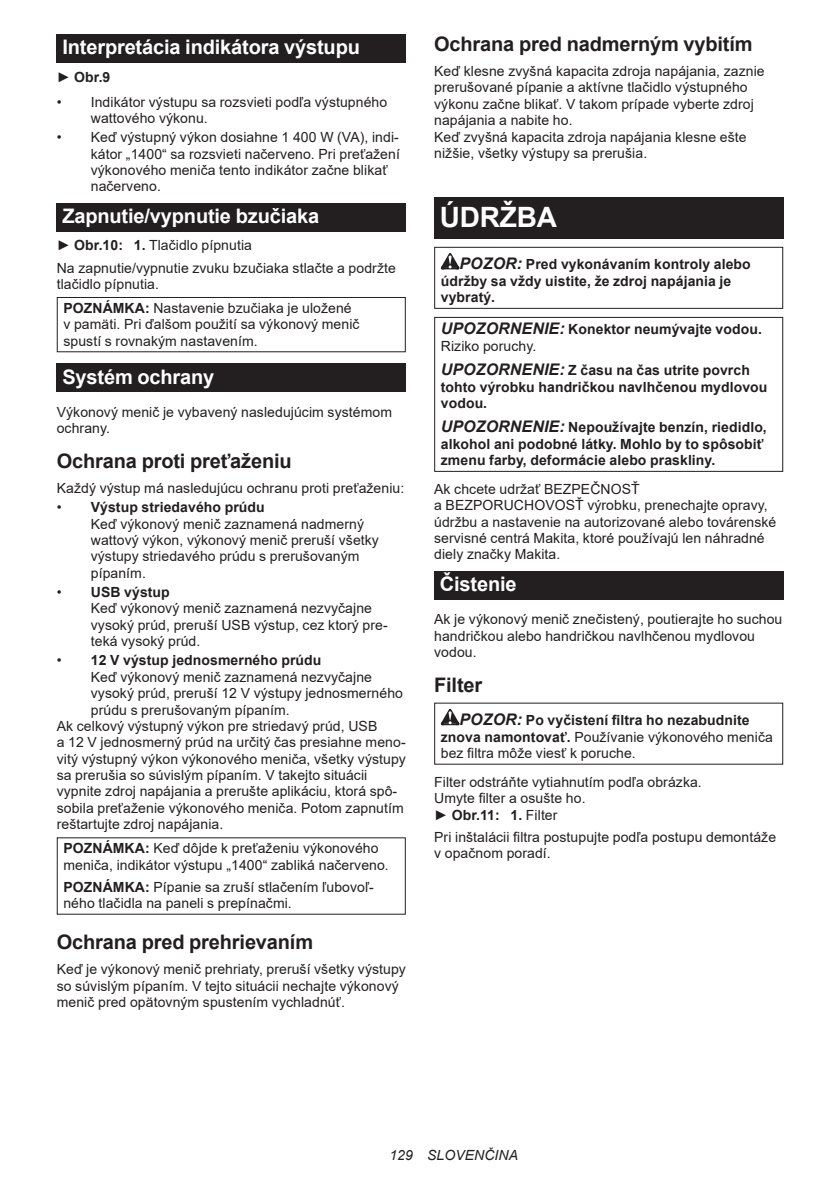
<style>
.page{position:relative;width:840px;height:1191px;background:#fff}
.page>*{position:absolute;margin:0;border:0;box-sizing:border-box;transform-origin:0 0}
.t1{font:700 28px "Arial";letter-spacing:-.01em;color:#fff}
.t2{font:700 20px "Arial";letter-spacing:-.01em;color:#231f20}
.t3{font:700 20px "Arial";letter-spacing:-.01em;color:#fff}
.t4{font:14px/16.4px "Arial";letter-spacing:.005em;color:#231f20}
.t5{font:700 14px/16.4px "Arial";letter-spacing:.005em;color:#231f20}
.t6{font:italic 14px "Arial";letter-spacing:.005em;color:#231f20}
.s1{font-weight:400}
.s2{font-weight:700}
.s3{font-style:italic;font-size:16px}
.s4{font-weight:700;font-style:italic;font-size:16px}
</style>
<div class="page">
<div style="left:57px;top:34px;width:348px;height:29px;background:#231f20"></div>
<div style="left:57px;top:203px;width:348px;height:28px;background:#231f20"></div>
<div style="left:57px;top:297px;width:348px;height:55px;border:1px solid #231f20"></div>
<div style="left:57px;top:363px;width:348px;height:29px;background:#231f20"></div>
<div style="left:434px;top:198px;width:348px;height:41px;background:#231f20"></div>
<svg style="left:440px;top:253px;width:19px;height:16px"></svg>
<div style="left:434px;top:247px;width:348px;height:62px;border:1px solid #231f20"></div>
<div style="left:434px;top:317px;width:348px;height:155px;border:1px solid #231f20"></div>
<div style="left:434px;top:571px;width:348px;height:28px;background:#231f20"></div>
<svg style="left:440px;top:709px;width:19px;height:16px"></svg>
<h2 class="t3" style="left:62px;top:33px;width:299px">Interpretácia indikátora výstupu</h2>
<p class="t5" style="left:57px;top:69px;width:55px"><span class="s1">►</span> Obr.9</p>
<p class="t4" style="left:91px;top:93px;width:298px;text-indent:-34px">• Indikátor výstupu sa rozsvieti podľa výstupného wattového výkonu.</p>
<p class="t4" style="left:91px;top:129px;width:310px;text-indent:-34px">• Keď výstupný výkon dosiahne 1 400 W (VA), indi&shy;kátor „1400“ sa rozsvieti načerveno. Pri preťažení výkonového meniča tento indikátor začne blikať načerveno.</p>
<h2 class="t3" style="left:62px;top:202px;width:258px">Zapnutie/vypnutie bzučiaka</h2>
<p class="t4" style="left:57px;top:234px;width:340px;line-height:22px">► <span class="s2">Obr.10: 1.</span> Tlačidlo pípnutia<br>Na zapnutie/vypnutie zvuku bzučiaka stlačte a podržte</p>
<p class="t4" style="left:63px;top:272px;width:289px;line-height:23.8px;text-indent:-7px">tlačidlo pípnutia.<br><span class="s2">POZNÁMKA:</span> Nastavenie bzučiaka je uložené</p>
<p class="t4" style="left:63px;top:316px;width:297px">v pamäti. Pri ďalšom použití sa výkonový menič spustí s rovnakým nastavením.</p>
<h2 class="t3" style="left:62px;top:362px;width:153px">Systém ochrany</h2>
<p class="t4" style="left:57px;top:404px;width:336px">Výkonový menič je vybavený nasledujúcim systémom ochrany.</p>
<h2 class="t2" style="left:57px;top:447px;width:236px">Ochrana proti preťaženiu</h2>
<p class="t4" style="left:57px;top:480px;width:349px">Každý výstup má nasledujúcu ochranu proti preťaženiu:</p>
<p class="t4" style="left:91px;top:499px;width:289px;text-indent:-34px">• <span class="s2">Výstup striedavého prúdu<br></span>Keď výkonový menič zaznamená nadmerný wattový výkon, výkonový menič preruší všetky výstupy striedavého prúdu s prerušovaným pípaním.</p>
<p class="t4" style="left:91px;top:584px;width:298px;text-indent:-34px">• <span class="s2">USB výstup<br></span>Keď výkonový menič zaznamená nezvyčajne vysoký prúd, preruší USB výstup, cez ktorý pre&shy;teká vysoký prúd.</p>
<p class="t5" style="left:57px;top:652px;width:266px"><span class="s1">•</span> 12 V výstup jednosmerného prúdu</p>
<p class="t4" style="left:91px;top:668px;width:282px">Keď výkonový menič zaznamená nezvyčajne</p>
<p class="t4" style="left:91px;top:685px;width:313px">vysoký prúd, preruší 12 V výstupy jednosmerného</p>
<p class="t4" style="left:91px;top:701px;width:200px">prúdu s prerušovaným pípaním.</p>
<p class="t4" style="left:57px;top:717px;width:322px">Ak celkový výstupný výkon pre striedavý prúd, USB</p>
<p class="t4" style="left:57px;top:734px;width:350px">a 12 V jednosmerný prúd na určitý čas presiahne meno-</p>
<p class="t4" style="left:57px;top:750px;width:350px">vitý výstupný výkon výkonového meniča, všetky výstupy</p>
<p class="t4" style="left:57px;top:767px;width:312px">sa prerušia so súvislým pípaním. V takejto situácii</p>
<p class="t4" style="left:57px;top:783px;width:342px">vypnite zdroj napájania a prerušte aplikáciu, ktorá spô-</p>
<p class="t4" style="left:57px;top:799px;width:348px">sobila preťaženie výkonového meniča. Potom zapnutím</p>
<p class="t4" style="left:57px;top:816px;width:168px">reštartujte zdroj napájania.</p>
<p class="t4" style="left:63px;top:840px;width:327px"><span class="s2">POZNÁMKA:</span> Keď dôjde k preťaženiu výkonového meniča, indikátor výstupu „1400“ zabliká načerveno.</p>
<p class="t4" style="left:63px;top:878px;width:311px"><span class="s2">POZNÁMKA:</span> Pípanie sa zruší stlačením ľubovoľ&shy;ného tlačidla na paneli s prepínačmi.</p>
<h2 class="t2" style="left:57px;top:928px;width:258px">Ochrana pred prehrievaním</h2>
<p class="t4" style="left:57px;top:961px;width:350px">Keď je výkonový menič prehriaty, preruší všetky výstupy so súvislým pípaním. V tejto situácii nechajte výkonový menič pred opätovným spustením vychladnúť.</p>
<h2 class="t2" style="left:434px;top:30px;width:320px">Ochrana pred nadmerným vybitím</h2>
<p class="t4" style="left:434px;top:63px;width:332px">Keď klesne zvyšná kapacita zdroja napájania, zaznie prerušované pípanie a aktívne tlačidlo výstupného výkonu začne blikať. V takom prípade vyberte zdroj napájania a nabite ho.<br>Keď zvyšná kapacita zdroja napájania klesne ešte nižšie, všetky výstupy sa prerušia.</p>
<h1 class="t1" style="left:439px;top:198px;width:119px">ÚDRŽBA</h1>
<p class="t5" style="left:440px;top:256px;width:311px;text-indent:19px"><span class="s3">POZOR:</span> Pred vykonávaním kontroly alebo údržby sa vždy uistite, že zdroj napájania je vybratý.</p>
<p class="t5" style="left:440px;top:321px;width:322px"><span class="s3">UPOZORNENIE:</span> Konektor neumývajte vodou.<br><span class="s1">Riziko poruchy.</span></p>
<p class="t5" style="left:440px;top:362px;width:328px"><span class="s3">UPOZORNENIE:</span> Z času na čas utrite povrch tohto výrobku handričkou navlhčenou mydlovou vodou.</p>
<p class="t5" style="left:440px;top:419px;width:327px"><span class="s3">UPOZORNENIE:</span> Nepoužívajte benzín, riedidlo, alkohol ani podobné látky. Mohlo by to spôsobiť zmenu farby, deformácie alebo praskliny.</p>
<p class="t4" style="left:434px;top:481px;width:343px">Ak chcete udržať BEZPEČNOSŤ<br>a BEZPORUCHOVOSŤ výrobku, prenechajte opravy, údržbu a nastavenie na autorizované alebo továrenské servisné centrá Makita, ktoré používajú len náhradné diely značky Makita.</p>
<h2 class="t3" style="left:439px;top:569px;width:78px">Čistenie</h2>
<p class="t4" style="left:434px;top:611px;width:349px">Ak je výkonový menič znečistený, poutierajte ho suchou handričkou alebo handričkou navlhčenou mydlovou vodou.</p>
<h2 class="t2" style="left:434px;top:670px;width:50px">Filter</h2>
<p class="t4" style="left:440px;top:712px;width:333px;text-indent:19px"><span class="s4">POZOR:</span> <span class="s2">Po vyčistení filtra ho nezabudnite znova namontovať.</span> Používanie výkonového meniča bez filtra môže viesť k poruche.</p>
<p class="t4" style="left:434px;top:773px;width:269px">Filter odstráňte vytiahnutím podľa obrázka.<br>Umyte filter a osušte ho.<br>► <span class="s2">Obr.11: 1.</span> Filter</p>
<p class="t4" style="left:434px;top:828px;width:343px">Pri inštalácii filtra postupujte podľa postupu demontáže v opačnom poradí.</p>
<p class="t6" style="left:389px;top:1146px;width:130px">129 SLOVENČINA</p>
</div>
